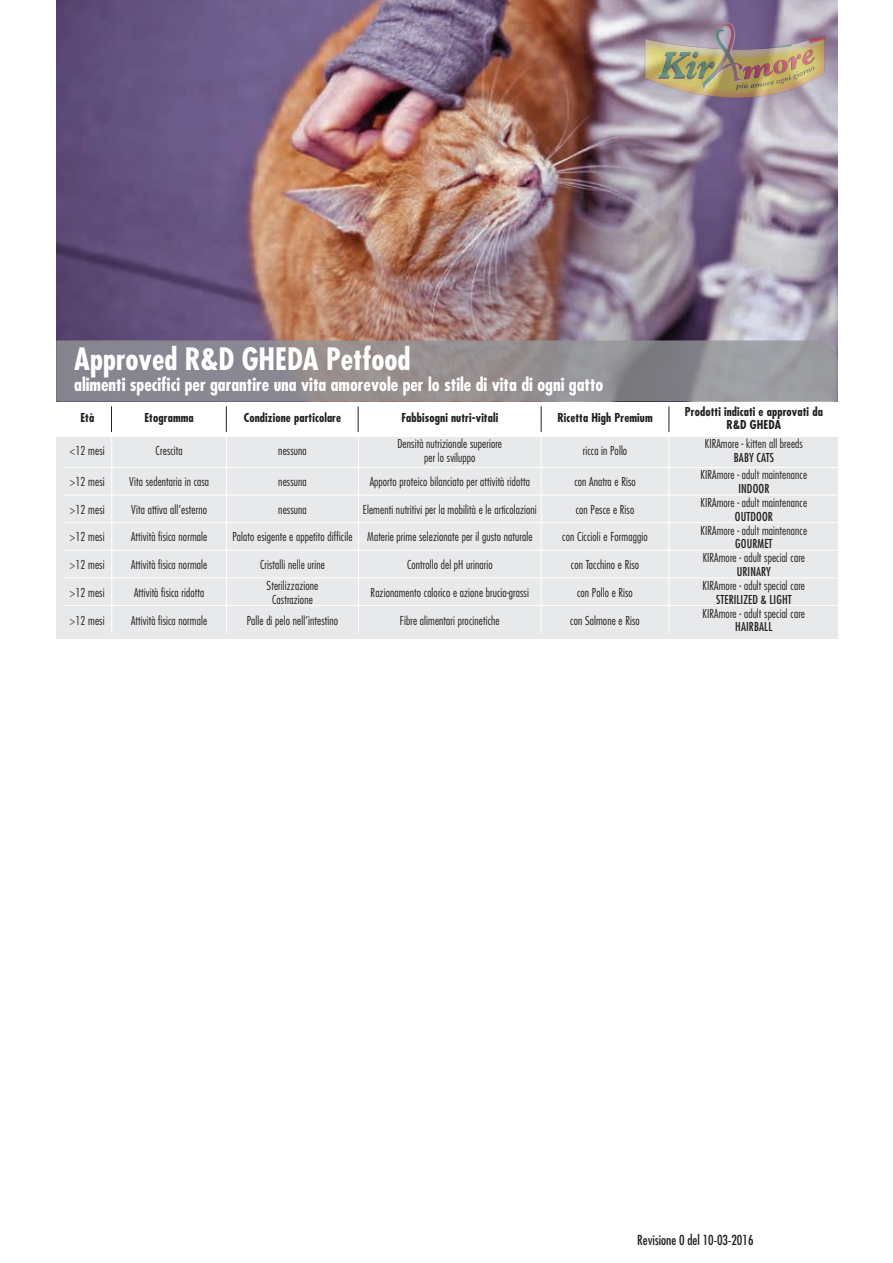
<style>
.page{position:relative;width:893px;height:1263px;background:#fff}
.page>*{position:absolute;margin:0;border:0;box-sizing:border-box;transform-origin:0 0}
.t1{font:700 condensed 30px "Futura Std";color:#fff}
.t2{font:700 condensed 18px "Futura Std";color:#fff}
.t3{font:condensed 13.5px "Futura Std";color:#231f20}
.t4{font:300 condensed 12px/13.5px "Futura Std";letter-spacing:.01em;color:#231f20;text-align:center}
.t5{font:700 condensed 12px/13.5px "Futura Std";letter-spacing:.01em;color:#231f20;text-align:center}
.t6{font:condensed 12px "Futura Std";letter-spacing:.01em;color:#231f20}
</style>
<div class="page">
<img style="left:56px;top:0;width:782px;height:340px">
<div style="left:56px;top:437px;width:782px;height:201px;background:#e6e7e9"></div>
<svg style="left:56px;top:340px;width:782px;height:61px;background:#908d92"></svg>
<hr style="left:111px;top:433px;width:1px;height:34px;background:#fff">
<hr style="left:226px;top:433px;width:1px;height:34px;background:#fff">
<hr style="left:358px;top:433px;width:1px;height:34px;background:#fff">
<hr style="left:541px;top:433px;width:1px;height:34px;background:#fff">
<hr style="left:668px;top:433px;width:1px;height:34px;background:#fff">
<hr style="left:63px;top:467px;width:49px;height:1px;background:#fff">
<hr style="left:112px;top:467px;width:115px;height:1px;background:#fff">
<hr style="left:227px;top:467px;width:131px;height:1px;background:#fff">
<hr style="left:358px;top:467px;width:183px;height:1px;background:#fff">
<hr style="left:541px;top:467px;width:128px;height:1px;background:#fff">
<hr style="left:669px;top:467px;width:170px;height:1px;background:#fff">
<hr style="left:63px;top:495px;width:49px;height:1px;background:#fff">
<hr style="left:112px;top:495px;width:115px;height:1px;background:#fff">
<hr style="left:227px;top:495px;width:131px;height:1px;background:#fff">
<hr style="left:358px;top:495px;width:183px;height:1px;background:#fff">
<hr style="left:541px;top:495px;width:128px;height:1px;background:#fff">
<hr style="left:669px;top:495px;width:170px;height:1px;background:#fff">
<hr style="left:63px;top:522px;width:49px;height:1px;background:#fff">
<hr style="left:112px;top:522px;width:115px;height:1px;background:#fff">
<hr style="left:227px;top:522px;width:131px;height:1px;background:#fff">
<hr style="left:358px;top:522px;width:183px;height:1px;background:#fff">
<hr style="left:541px;top:522px;width:128px;height:1px;background:#fff">
<hr style="left:669px;top:522px;width:170px;height:1px;background:#fff">
<hr style="left:63px;top:550px;width:49px;height:1px;background:#fff">
<hr style="left:112px;top:550px;width:115px;height:1px;background:#fff">
<hr style="left:227px;top:550px;width:131px;height:1px;background:#fff">
<hr style="left:358px;top:550px;width:183px;height:1px;background:#fff">
<hr style="left:541px;top:550px;width:128px;height:1px;background:#fff">
<hr style="left:669px;top:550px;width:170px;height:1px;background:#fff">
<hr style="left:63px;top:577px;width:49px;height:1px;background:#fff">
<hr style="left:112px;top:577px;width:115px;height:1px;background:#fff">
<hr style="left:227px;top:577px;width:131px;height:1px;background:#fff">
<hr style="left:358px;top:577px;width:183px;height:1px;background:#fff">
<hr style="left:541px;top:577px;width:128px;height:1px;background:#fff">
<hr style="left:669px;top:577px;width:170px;height:1px;background:#fff">
<hr style="left:63px;top:605px;width:49px;height:1px;background:#fff">
<hr style="left:112px;top:605px;width:115px;height:1px;background:#fff">
<svg style="left:111px;top:468px;width:1px;height:165px"></svg>
<hr style="left:227px;top:605px;width:131px;height:1px;background:#fff">
<svg style="left:226px;top:468px;width:1px;height:165px"></svg>
<hr style="left:358px;top:605px;width:183px;height:1px;background:#fff">
<svg style="left:358px;top:468px;width:1px;height:165px"></svg>
<hr style="left:541px;top:605px;width:128px;height:1px;background:#fff">
<svg style="left:541px;top:468px;width:1px;height:165px"></svg>
<hr style="left:669px;top:605px;width:170px;height:1px;background:#fff">
<svg style="left:668px;top:468px;width:1px;height:165px"></svg>
<svg style="left:111px;top:406px;width:1px;height:26px"></svg>
<svg style="left:226px;top:406px;width:1px;height:26px"></svg>
<svg style="left:358px;top:406px;width:1px;height:26px"></svg>
<svg style="left:541px;top:406px;width:1px;height:26px"></svg>
<svg style="left:669px;top:406px;width:1px;height:26px"></svg>
<img style="left:644px;top:8px;width:182px;height:108px">
<img style="left:692px;top:12px;width:63px;height:90px">
<img style="left:658px;top:23px;width:157px;height:68px">
<h1 class="t1" style="left:74px;top:340px;width:338px">Approved R&amp;D GHEDA Petfood</h1>
<h2 class="t2" style="left:74px;top:373px;width:531px">alimenti specifici per garantire una vita amorevole per lo stile di vita di ogni gatto</h2>
<p class="t5" style="left:80px;top:411px;width:15px">Età</p>
<p class="t5" style="left:144px;top:411px;width:51px">Etogramma</p>
<p class="t5" style="left:244px;top:411px;width:99px">Condizione particolare</p>
<p class="t5" style="left:401px;top:411px;width:98px">Fabbisogni nutri-vitali</p>
<p class="t5" style="left:557px;top:411px;width:97px">Ricetta High Premium</p>
<p class="t5" style="left:685px;top:404px;width:139px">Prodotti indicati e approvati da<br>R&amp;D GHEDA</p>
<p class="t4" style="left:70px;top:444px;width:36px">&lt;12 mesi</p>
<p class="t4" style="left:156px;top:444px;width:29px">Crescita</p>
<p class="t4" style="left:278px;top:444px;width:30px">nessuna</p>
<p class="t4" style="left:398px;top:437px;width:106px">Densità nutrizionale superiore per lo sviluppo</p>
<p class="t4" style="left:583px;top:444px;width:46px">ricca in Pollo</p>
<p class="t4" style="left:705px;top:437px;width:100px">KIRAmore - kitten all breeds</p>
<p class="t6" style="left:734px;top:450px;width:42px">BABY CATS</p>
<p class="t4" style="left:70px;top:475px;width:36px">&gt;12 mesi</p>
<p class="t4" style="left:129px;top:475px;width:81px">Vita sedentaria in casa</p>
<p class="t4" style="left:278px;top:475px;width:30px">nessuna</p>
<p class="t4" style="left:370px;top:475px;width:162px">Apporto proteico bilanciato per attività ridotta</p>
<p class="t4" style="left:574px;top:475px;width:63px">con Anatra e Riso</p>
<p class="t4" style="left:70px;top:503px;width:36px">&gt;12 mesi</p>
<p class="t4" style="left:131px;top:503px;width:77px">Vita attiva all’esterno</p>
<p class="t4" style="left:278px;top:503px;width:30px">nessuna</p>
<p class="t4" style="left:363px;top:503px;width:175px">Elementi nutritivi per la mobilità e le articolazioni</p>
<p class="t4" style="left:576px;top:503px;width:60px">con Pesce e Riso</p>
<p class="t4" style="left:70px;top:530px;width:36px">&gt;12 mesi</p>
<p class="t4" style="left:131px;top:530px;width:78px">Attività fisica normale</p>
<p class="t4" style="left:232px;top:530px;width:301px">Palato esigente e appetito difficile Materie prime selezionate per il gusto naturale</p>
<p class="t4" style="left:562px;top:530px;width:87px">con Ciccioli e Formaggio</p>
<p class="t4" style="left:701px;top:468px;width:108px">KIRAmore - adult maintenance</p>
<p class="t6" style="left:738px;top:481px;width:32px">INDOOR</p>
<p class="t4" style="left:701px;top:496px;width:108px">KIRAmore - adult maintenance</p>
<p class="t6" style="left:735px;top:509px;width:39px">OUTDOOR</p>
<p class="t4" style="left:701px;top:523px;width:108px">KIRAmore - adult maintenance</p>
<p class="t6" style="left:735px;top:537px;width:39px">GOURMET</p>
<p class="t4" style="left:70px;top:558px;width:36px">&gt;12 mesi</p>
<p class="t4" style="left:131px;top:558px;width:78px">Attività fisica normale</p>
<p class="t4" style="left:260px;top:558px;width:66px">Cristalli nelle urine</p>
<p class="t4" style="left:407px;top:558px;width:87px">Controllo del pH urinario</p>
<p class="t4" style="left:571px;top:558px;width:70px">con Tacchino e Riso</p>
<p class="t4" style="left:703px;top:551px;width:104px">KIRAmore - adult special care</p>
<p class="t6" style="left:737px;top:564px;width:36px">URINARY</p>
<p class="t4" style="left:70px;top:585px;width:36px">&gt;12 mesi</p>
<p class="t4" style="left:134px;top:585px;width:72px">Attività fisica ridotta</p>
<p class="t4" style="left:267px;top:579px;width:53px">Sterilizzazione<br>Castrazione</p>
<p class="t4" style="left:371px;top:586px;width:160px">Razionamento calorico e azione brucia-grassi</p>
<p class="t4" style="left:577px;top:586px;width:57px">con Pollo e Riso</p>
<p class="t4" style="left:703px;top:579px;width:104px">KIRAmore - adult special care</p>
<p class="t6" style="left:716px;top:592px;width:77px">STERILIZED &amp; LIGHT</p>
<p class="t4" style="left:70px;top:613px;width:36px">&gt;12 mesi</p>
<p class="t4" style="left:131px;top:613px;width:78px">Attività fisica normale</p>
<p class="t4" style="left:247px;top:613px;width:93px">Palle di pelo nell’intestino</p>
<p class="t4" style="left:400px;top:613px;width:101px">Fibre alimentari procinetiche</p>
<p class="t4" style="left:570px;top:613px;width:71px">con Salmone e Riso</p>
<p class="t4" style="left:703px;top:607px;width:104px">KIRAmore - adult special care</p>
<p class="t6" style="left:735px;top:620px;width:39px">HAIRBALL</p>
<p class="t3" style="left:637px;top:1232px;width:118px">Revisione 0 del 10-03-2016</p>
</div>
